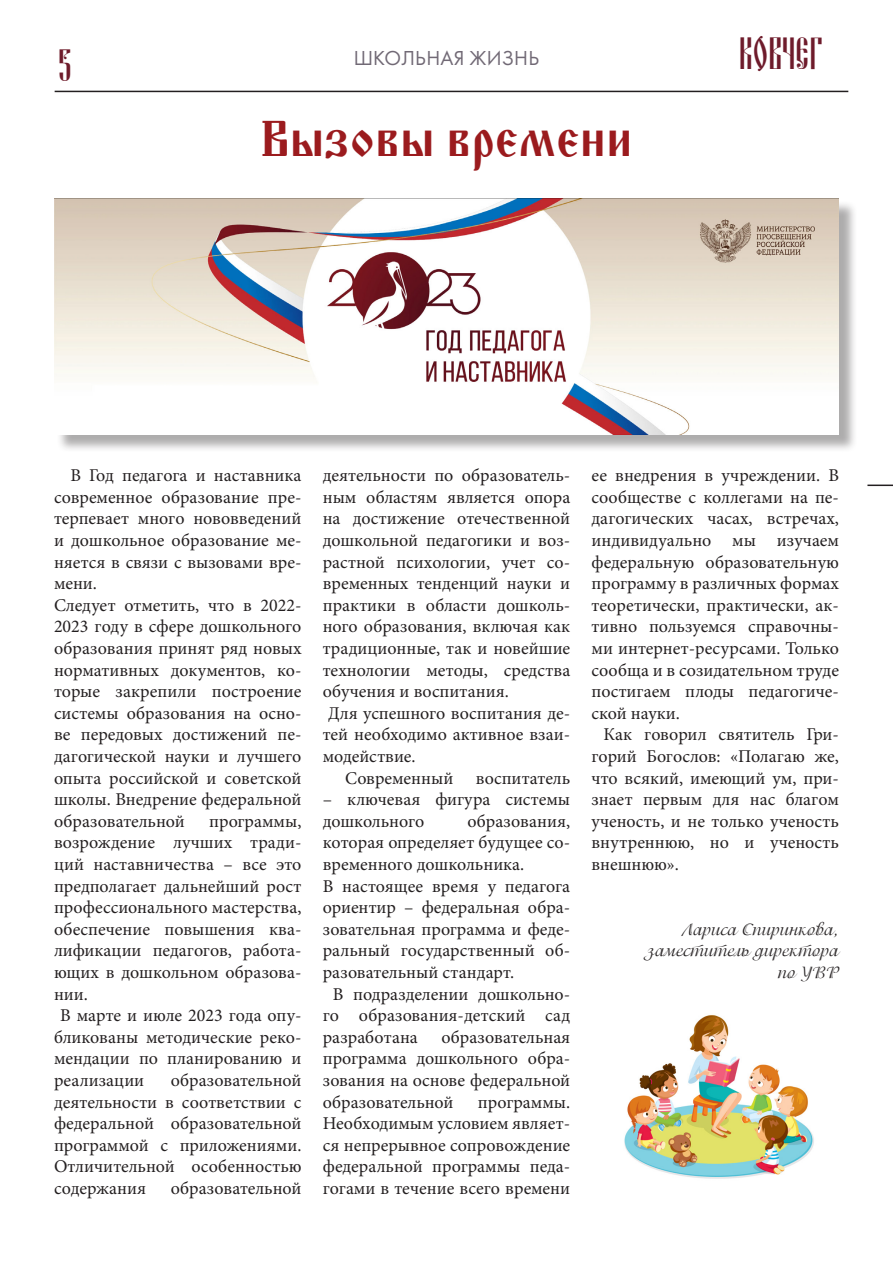
<style>
.page{position:relative;width:893px;height:1263px;background:#fff}
.page>*{position:absolute;margin:0;border:0;box-sizing:border-box;transform-origin:0 0}
.t1{font:49.5px "Preslav";letter-spacing:.03em;color:#9b1b1e;scale:.91 1}
.t2{font:45px "Russian Land Cyrillic Sinod";color:#6e1b2b}
.t3{font:21px "Futura PT";letter-spacing:.01em;color:#716975}
.t4{font:18px/21.6px "Minion Pro";color:#231f20;text-align:justify}
.t5{font:18px "PG Isadora Cyr Pro";color:#231f20}
</style>
<div class="page">
<hr style="left:55px;top:91px;width:793px;height:1px;background:#231f20">
<svg style="left:867px;top:485px;width:26px;height:1px"></svg>
<div style="left:56px;top:200px;width:802px;height:253px;background:#231f20;opacity:.37"></div>
<img style="left:54px;top:198px;width:785px;height:236px">
<img style="left:624px;top:1015px;width:190px;height:164px">
<p class="t2" style="left:58px;top:41px;width:15px">5</p>
<p class="t3" style="left:354px;top:46px;width:187px">ШКОЛЬНАЯ ЖИЗНЬ</p>
<p class="t1" style="left:261px;top:103px;width:409px">Вызовы времени</p>
<p class="t2" style="left:739px;top:29px;width:86px">Ковчег</p>
<p class="t4" style="left:54px;top:465px;width:249px;text-indent:16px">В Год педагога и наставника современное образование пре&shy;терпевает много нововведений и дошкольное образование ме&shy;няется в связи с вызовами вре&shy;мени.</p>
<p class="t4" style="left:54px;top:594px;width:249px">Следует отметить, что в 2022- 2023 году в сфере дошкольного образования принят ряд новых нормативных документов, ко&shy;торые закрепили построение системы образования на осно&shy;ве передовых достижений пе&shy;дагогической науки и лучшего опыта российской и советской школы. Внедрение федеральной образовательной</p>
<p class="t4" style="left:54px;top:810px;width:249px;text-indent:155px">программы, возрождение лучших тради&shy;ций наставничества – все это предполагает дальнейший рост профессионального мастерства, обеспечение повышения ква&shy;лификации педагогов, работа&shy;ющих в дошкольном образова&shy;нии.</p>
<p class="t4" style="left:54px;top:1005px;width:249px;text-indent:6px">В марте и июле 2023 года опу&shy;бликованы методические реко&shy;мендации по планированию и реализации</p>
<p class="t4" style="left:54px;top:1069px;width:249px;text-indent:117px">образовательной деятельности в соответствии с федеральной образовательной программой с приложениями.<br>Отличительной особенностью содержания</p>
<p class="t4" style="left:171px;top:1177px;width:132px">образовательной</p>
<p class="t4" style="left:323px;top:465px;width:249px">деятельности по образователь&shy;ным областям является опора на достижение отечественной дошкольной педагогики и воз&shy;растной психологии, учет со&shy;временных тенденций науки и практики в области дошколь&shy;ного образования, включая как традиционные, так и новейшие технологии методы, средства обучения и воспитания.</p>
<p class="t4" style="left:323px;top:702px;width:249px;text-indent:5px">Для успешного воспитания де&shy;тей необходимо активное взаи&shy;модействие.</p>
<p class="t4" style="left:345px;top:767px;width:227px">Современный воспитатель</p>
<p class="t4" style="left:323px;top:789px;width:249px">– ключевая фигура системы дошкольного</p>
<p class="t4" style="left:323px;top:810px;width:249px;text-indent:145px">образования, которая определяет будущее со&shy;временного дошкольника.</p>
<p class="t4" style="left:323px;top:875px;width:249px">В настоящее время у педагога ориентир – федеральная обра&shy;зовательная программа и феде&shy;ральный государственный об&shy;разовательный стандарт.</p>
<p class="t4" style="left:323px;top:983px;width:249px;text-indent:10px">В подразделении дошкольно&shy;го образования-детский сад разработана</p>
<p class="t4" style="left:323px;top:1026px;width:249px;text-indent:119px">образовательная программа дошкольного обра&shy;зования на основе федеральной образовательной</p>
<p class="t4" style="left:323px;top:1091px;width:249px;text-indent:155px">программы.<br>Необходимым условием являет&shy;ся непрерывное сопровождение федеральной программы педа&shy;гогами в течение всего времени</p>
<p class="t4" style="left:591px;top:465px;width:249px">ее внедрения в учреждении. В сообществе с коллегами на пе&shy;дагогических часах, встречах, индивидуально мы изучаем федеральную образовательную программу в различных формах теоретически, практически, ак&shy;тивно пользуемся справочны&shy;ми интернет-ресурсами. Только сообща и в созидательном труде постигаем плоды педагогиче&shy;ской науки.</p>
<p class="t4" style="left:591px;top:724px;width:249px;text-indent:12px">Как говорил святитель Гри&shy;горий Богослов: «Полагаю же, что всякий, имеющий ум, при&shy;знает первым для нас благом ученость, и не только ученость внутреннюю, но и ученость внешнюю».</p>
<p class="t5" style="left:682px;top:919px;width:159px">Лариса Спиринкова,</p>
<p class="t5" style="left:646px;top:940px;width:194px">заместитель директора</p>
<p class="t5" style="left:778px;top:962px;width:63px">по УВР</p>
</div>
